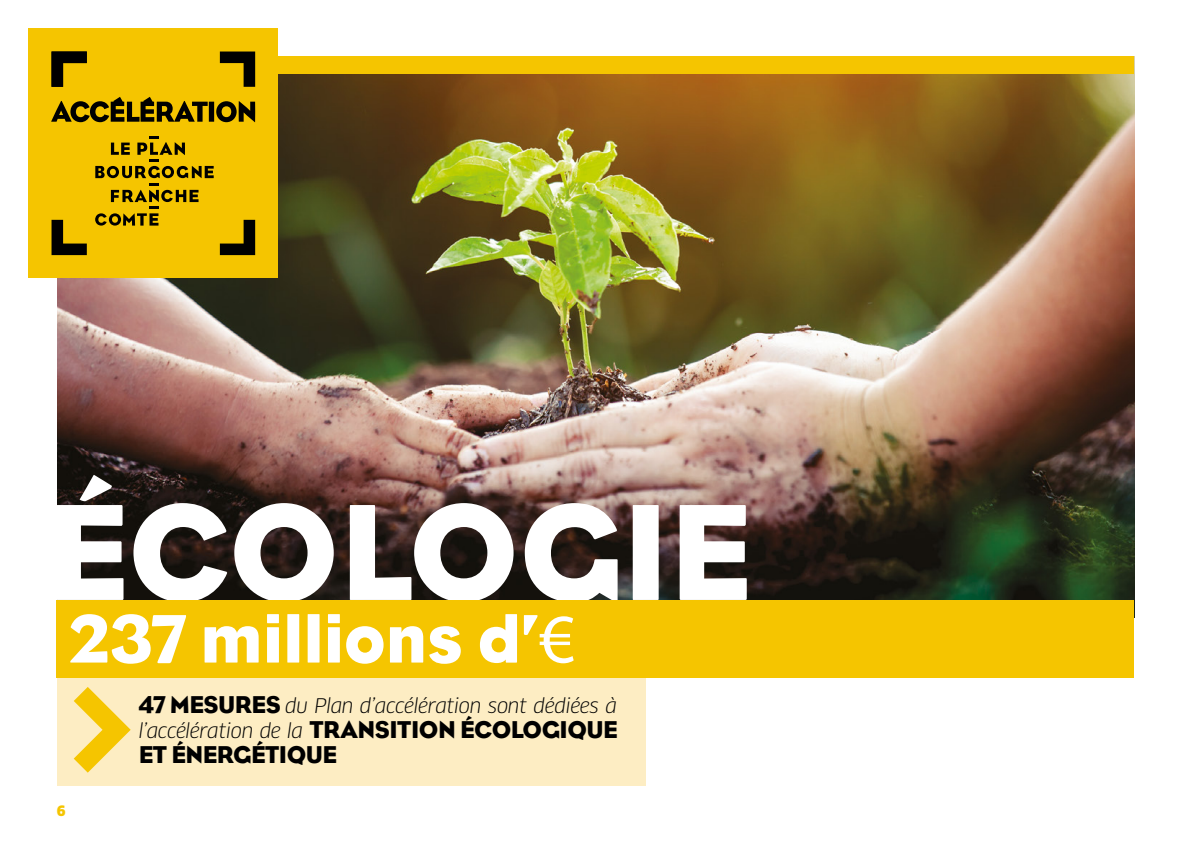
<style>
.page{position:relative;width:1191px;height:842px;background:#fff}
.page>*{position:absolute;margin:0;border:0;box-sizing:border-box;transform-origin:0 0}
.t1{font:140px "Eagle";color:#fff}
.t2{font:70px "Eagle";color:#fff}
.t3{font:24.8px/24.8px "Eagle";letter-spacing:-.02em;color:#000}
.t4{font:italic 19.6px "Clan Pro";letter-spacing:-.02em;color:#000}
.t5{font:900 14px "Clan Pro";color:#f5c500}
.s1{font-family:"Myriad Pro"}
.s2{font-family:"Eagle";font-style:normal;font-size:24.8px}
.s3{font-family:"Clan Pro";font-style:italic;font-size:19.6px}
</style>
<div class="page">
<img style="left:57px;top:73px;width:1077px;height:527px">
<div style="left:57px;top:600px;width:1077px;height:78px;background:#f5c500"></div>
<div style="left:57px;top:56px;width:1077px;height:17px;background:#f5c500"></div>
<div style="left:28px;top:28px;width:250px;height:250px;background:#f5c500"></div>
<div style="left:209px;top:102px;width:5px;height:20px;background:#000"></div>
<svg style="left:216px;top:101px;width:39px;height:21px"></svg>
<svg style="left:51px;top:97px;width:157px;height:25px"></svg>
<svg style="left:95px;top:136px;width:119px;height:90px"></svg>
<svg style="left:220px;top:52px;width:35px;height:35px"></svg>
<svg style="left:52px;top:220px;width:35px;height:35px"></svg>
<svg style="left:220px;top:220px;width:35px;height:35px"></svg>
<svg style="left:52px;top:52px;width:35px;height:35px"></svg>
<div style="left:57px;top:678px;width:588px;height:107px;background:#fdedc3"></div>
<svg style="left:74px;top:687px;width:57px;height:86px"></svg>
<h1 class="t1" style="left:46px;top:473px;width:706px">ÉCOLOGIE</h1>
<h2 class="t2" style="left:70px;top:599px;width:506px">237 millions d’<span class="s1">€</span></h2>
<p class="t4" style="left:139px;top:694px;width:480px"><span class="s2">47 MESURES</span> du Plan d’accélération sont dédiées à</p>
<p class="t3" style="left:139px;top:717px;width:480px"><span class="s3">l’accélération de la</span> TRANSITION ÉCOLOGIQUE<br>ET ÉNERGÉTIQUE</p>
<p class="t5" style="left:57px;top:803px;width:10px">6</p>
</div>
